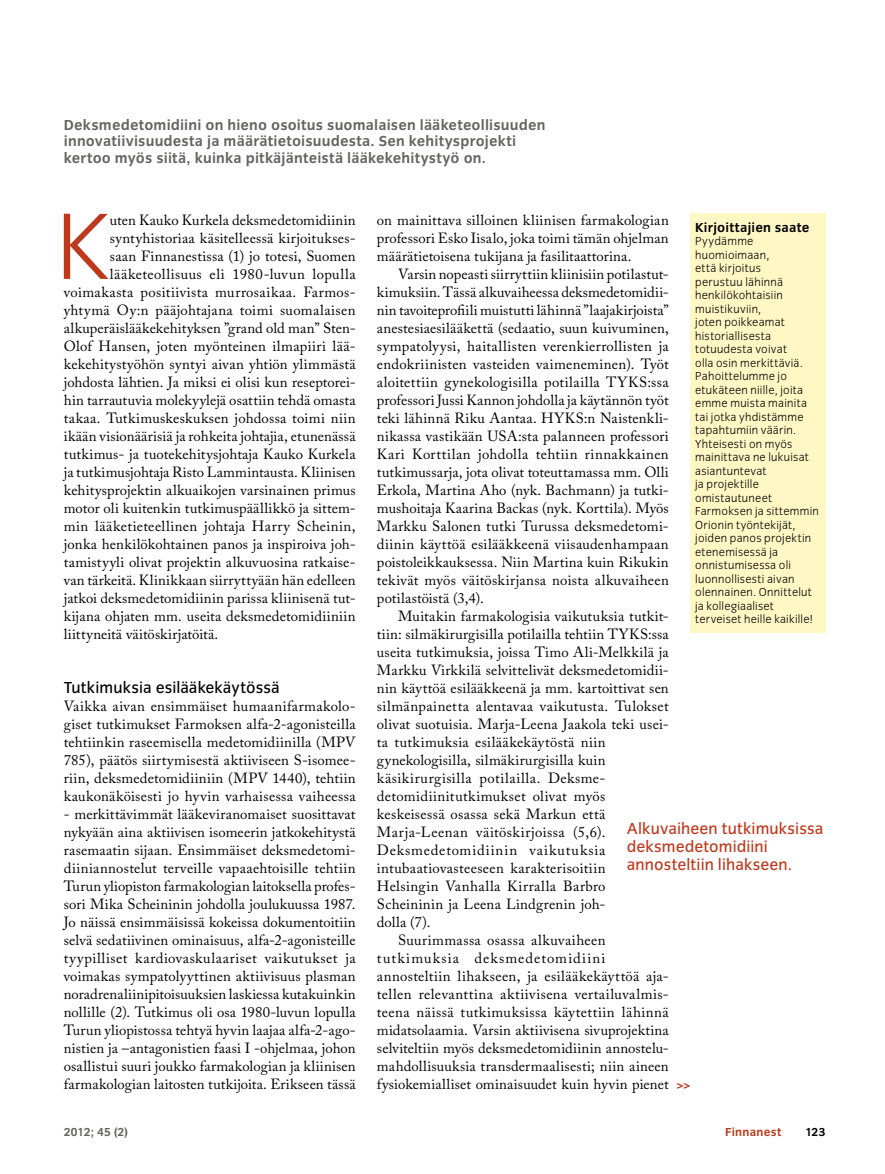
<style>
.page{position:relative;width:885px;height:1174px;background:#fff}
.page>*{position:absolute;margin:0;border:0;box-sizing:border-box;transform-origin:0 0}
.t1{font:300 97.65px "Congress Sans";color:#be381c}
.t2{font:16.5px/18px "Congress Sans";letter-spacing:.005em;color:#be381c}
.t3{font:16.5px "Congress Sans";letter-spacing:.005em;color:#000}
.t4{font:700 15px/16.5px "Congress Sans";letter-spacing:.01em;color:#646463}
.t5{font:14.7px/18px "Adobe Caslon Pro";letter-spacing:.02em;color:#000;text-align:justify}
.t6{font:14.7px "Adobe Caslon Pro";letter-spacing:.04em;color:#000}
.t7{font:14.7px "Adobe Caslon Pro";letter-spacing:.06em;color:#000}
.t8{font:14.7px "Adobe Caslon Pro";letter-spacing:.075em;color:#000}
.t9{font:700 13.5px "Congress Sans";letter-spacing:.015em;color:#000}
.t10{font:300 12px/13.5px "Congress Sans";letter-spacing:.02em;color:#000}
.t11{font:700 12px "Congress Sans";color:#be381c}
.t12{font:700 12px "Congress Sans";letter-spacing:.01em;color:#646463}
.t13{font:700 12px "Congress Sans";color:#000}
</style>
<div class="page">
<div style="left:690px;top:213px;width:135px;height:419px;background:#fff8c5"></div>
<p class="t4" style="left:64px;top:117px;width:483px">Deksmedetomidiini on hieno osoitus suomalaisen lääketeollisuuden innovatiivisuudesta ja määrätietoisuudesta. Sen kehitysprojekti kertoo myös siitä, kuinka pitkäjänteistä lääkekehitystyö on.</p>
<h1 class="t1" style="left:56px;top:193px;width:53px">K</h1>
<p class="t5" style="left:110px;top:211px;width:247px">uten Kauko Kurkela deksmedetomidiinin</p>
<p class="t5" style="left:110px;top:229px;width:247px">syntyhistoriaa käsitelleessä kirjoitukses-</p>
<p class="t5" style="left:110px;top:247px;width:247px">saan Finnanestissa (1) jo totesi, Suomen</p>
<p class="t5" style="left:110px;top:265px;width:247px">lääketeollisuus eli 1980-luvun lopulla</p>
<p class="t5" style="left:64px;top:283px;width:293px">voimakasta positiivista murrosaikaa. Farmos-</p>
<p class="t5" style="left:64px;top:301px;width:293px">yhtymä Oy:n pääjohtajana toimi suomalaisen</p>
<p class="t5" style="left:64px;top:319px;width:293px">alkuperäislääkekehityksen ”grand old man” Sten-</p>
<p class="t5" style="left:64px;top:337px;width:293px">Olof Hansen, joten myönteinen ilmapiiri lää-</p>
<p class="t5" style="left:64px;top:355px;width:293px">kekehitystyöhön syntyi aivan yhtiön ylimmästä</p>
<p class="t5" style="left:64px;top:373px;width:293px">johdosta lähtien. Ja miksi ei olisi kun reseptorei-</p>
<p class="t5" style="left:64px;top:391px;width:293px">hin tarrautuvia molekyylejä osattiin tehdä omasta</p>
<p class="t5" style="left:64px;top:409px;width:293px">takaa. Tutkimuskeskuksen johdossa toimi niin</p>
<p class="t5" style="left:64px;top:427px;width:293px">ikään visionäärisiä ja rohkeita johtajia, etunenässä</p>
<p class="t5" style="left:64px;top:445px;width:293px">tutkimus- ja tuotekehitysjohtaja Kauko Kurkela</p>
<p class="t5" style="left:64px;top:463px;width:293px">ja tutkimusjohtaja Risto Lammintausta. Kliinisen</p>
<p class="t5" style="left:64px;top:481px;width:293px">kehitysprojektin alkuaikojen varsinainen primus</p>
<p class="t5" style="left:64px;top:499px;width:293px">motor oli kuitenkin tutkimuspäällikkö ja sittem-</p>
<p class="t5" style="left:64px;top:517px;width:293px">min lääketieteellinen johtaja Harry Scheinin,</p>
<p class="t5" style="left:64px;top:535px;width:293px">jonka henkilökohtainen panos ja inspiroiva joh-</p>
<p class="t5" style="left:64px;top:553px;width:293px">tamistyyli olivat projektin alkuvuosina ratkaise-</p>
<p class="t5" style="left:64px;top:571px;width:293px">van tärkeitä. Klinikkaan siirryttyään hän edelleen</p>
<p class="t5" style="left:64px;top:589px;width:293px">jatkoi deksmedetomidiinin parissa kliinisenä tut-</p>
<p class="t5" style="left:64px;top:607px;width:293px">kijana ohjaten mm. useita deksmedetomidiiniin</p>
<p class="t5" style="left:64px;top:625px;width:156px">liittyneitä väitöskirjatöitä.</p>
<p class="t3" style="left:64px;top:678px;width:217px">Tutkimuksia esilääkekäytössä</p>
<p class="t5" style="left:64px;top:697px;width:293px">Vaikka aivan ensimmäiset humaanifarmakolo&shy;giset tutkimukset Farmoksen alfa-2-agonisteilla tehtiinkin raseemisella medetomidiinilla (MPV 785), päätös siirtymisestä aktiiviseen S-isomee&shy;riin, deksmedetomidiiniin (MPV 1440), tehtiin kaukonäköisesti jo hyvin varhaisessa vaiheessa</p>
<p class="t5" style="left:64px;top:805px;width:293px">- merkittävimmät lääkeviranomaiset suosittavat nykyään aina aktiivisen isomeerin jatkokehitystä rasemaatin sijaan. Ensimmäiset deksmedetomi&shy;diiniannostelut terveille vapaaehtoisille tehtiin Turun yliopiston farmakologian laitoksella profes&shy;sori Mika Scheininin johdolla joulukuussa 1987.<br>Jo näissä ensimmäisissä kokeissa dokumentoitiin selvä sedatiivinen ominaisuus, alfa-2-agonisteille tyypilliset kardiovaskulaariset vaikutukset ja voimakas sympatolyyttinen aktiivisuus plasman noradrenaliinipitoisuuksien laskiessa kutakuinkin nollille (2). Tutkimus oli osa 1980-luvun lopulla Turun yliopistossa tehtyä hyvin laajaa alfa-2-ago&shy;nistien ja –antagonistien faasi I -ohjelmaa, johon osallistui suuri joukko farmakologian ja kliinisen farmakologian laitosten tutkijoita. Erikseen tässä</p>
<p class="t5" style="left:377px;top:211px;width:293px">on mainittava silloinen kliinisen farmakologian professori Esko Iisalo, joka toimi tämän ohjelman määrätietoisena tukijana ja fasilitaattorina.</p>
<p class="t5" style="left:377px;top:265px;width:293px;text-indent:21px">Varsin nopeasti siirryttiin kliinisiin potilastut&shy;kimuksiin. Tässä alkuvaiheessa deksmedetomidii&shy;nin tavoiteprofiili muistutti lähinnä ”laajakirjoista” anestesiaesilääkettä (sedaatio, suun kuivuminen, sympatolyysi, haitallisten verenkierrollisten ja endokriinisten vasteiden vaimeneminen). Työt aloitettiin gynekologisilla potilailla TYKS:ssa professori Jussi Kannon johdolla ja käytännön työt teki lähinnä Riku Aantaa. HYKS:n Naistenkli&shy;nikassa vastikään USA:sta palanneen professori Kari Korttilan johdolla tehtiin rinnakkainen tutkimussarja, jota olivat toteuttamassa mm. Olli Erkola, Martina Aho (nyk. Bachmann) ja tutki&shy;mushoitaja Kaarina Backas (nyk. Korttila). Myös Markku Salonen tutki Turussa deksmedetomi&shy;diinin käyttöä esilääkkeenä viisaudenhampaan poistoleikkauksessa. Niin Martina kuin Rikukin tekivät myös väitöskirjansa noista alkuvaiheen potilastöistä (3,4).</p>
<p class="t5" style="left:398px;top:606px;width:272px">Muitakin farmakologisia vaikutuksia tutkit-</p>
<p class="t5" style="left:377px;top:624px;width:293px">tiin: silmäkirurgisilla potilailla tehtiin TYKS:ssa</p>
<p class="t5" style="left:377px;top:642px;width:293px">useita tutkimuksia, joissa Timo Ali-Melkkilä ja</p>
<p class="t5" style="left:377px;top:660px;width:293px">Markku Virkkilä selvittelivät deksmedetomidii-</p>
<p class="t5" style="left:377px;top:678px;width:293px">nin käyttöä esilääkkeenä ja mm. kartoittivat sen</p>
<p class="t5" style="left:377px;top:696px;width:293px">silmänpainetta alentavaa vaikutusta. Tulokset</p>
<p class="t5" style="left:377px;top:714px;width:293px">olivat suotuisia. Marja-Leena Jaakola teki usei-</p>
<p class="t5" style="left:377px;top:732px;width:230px">ta tutkimuksia esilääkekäytöstä niin</p>
<p class="t5" style="left:377px;top:750px;width:230px">gynekologisilla, silmäkirurgisilla kuin</p>
<p class="t6" style="left:377px;top:769px;width:230px">käsikirurgisilla potilailla. Deksme-</p>
<p class="t5" style="left:377px;top:786px;width:230px">detomidiinitutkimukset olivat myös</p>
<p class="t5" style="left:377px;top:804px;width:230px">keskeisessä osassa sekä Markun että</p>
<p class="t5" style="left:377px;top:822px;width:230px">Marja-Leenan väitöskirjoissa (5,6).</p>
<p class="t7" style="left:377px;top:841px;width:230px">Deksmedetomidiinin vaikutuksia</p>
<p class="t5" style="left:377px;top:858px;width:230px">intubaatiovasteeseen karakterisoitiin</p>
<p class="t5" style="left:377px;top:876px;width:230px">Helsingin Vanhalla Kirralla Barbro</p>
<p class="t5" style="left:377px;top:894px;width:230px">Scheininin ja Leena Lindgrenin joh-</p>
<p class="t5" style="left:377px;top:912px;width:55px">dolla (7).</p>
<p class="t5" style="left:398px;top:930px;width:209px">Suurimmassa osassa alkuvaiheen</p>
<p class="t8" style="left:377px;top:949px;width:230px">tutkimuksia deksmedetomidiini</p>
<p class="t5" style="left:377px;top:966px;width:293px">annosteltiin lihakseen, ja esilääkekäyttöä aja-</p>
<p class="t5" style="left:377px;top:984px;width:293px">tellen relevanttina aktiivisena vertailuvalmis-</p>
<p class="t5" style="left:377px;top:1002px;width:293px">teena näissä tutkimuksissa käytettiin lähinnä</p>
<p class="t5" style="left:377px;top:1020px;width:293px">midatsolaamia. Varsin aktiivisena sivuprojektina</p>
<p class="t5" style="left:377px;top:1038px;width:293px">selviteltiin myös deksmedetomidiinin annostelu-</p>
<p class="t5" style="left:377px;top:1056px;width:293px">mahdollisuuksia transdermaalisesti; niin aineen</p>
<p class="t5" style="left:377px;top:1074px;width:293px">fysiokemialliset ominaisuudet kuin hyvin pienet</p>
<p class="t9" style="left:695px;top:219px;width:116px">Kirjoittajien saate</p>
<p class="t10" style="left:695px;top:234px;width:125px">Pyydämme huomioimaan,<br>että kirjoitus<br>perustuu lähinnä henkilökohtaisiin muistikuviin,<br>joten poikkeamat historiallisesta totuudesta voivat<br>olla osin merkittäviä.<br>Pahoittelumme jo etukäteen niille, joita emme muista mainita tai jotka yhdistämme tapahtumiin väärin.<br>Yhteisesti on myös mainittava ne lukuisat asiantuntevat<br>ja projektille omistautuneet<br>Farmoksen ja sittemmin<br>Orionin työntekijät, joiden panos projektin etenemisessä ja onnistumisessa oli luonnollisesti aivan olennainen. Onnittelut ja kollegiaaliset terveiset heille kaikille!</p>
<p class="t2" style="left:626px;top:819px;width:198px">Alkuvaiheen tutkimuksissa deksmedetomidiini annosteltiin lihakseen.</p>
<p class="t11" style="left:676px;top:1078px;width:15px">&gt;&gt;</p>
<p class="t12" style="left:64px;top:1125px;width:66px">2012; 45 (2)</p>
<p class="t11" style="left:725px;top:1125px;width:58px">Finnanest</p>
<p class="t13" style="left:805px;top:1125px;width:21px">123</p>
</div>
